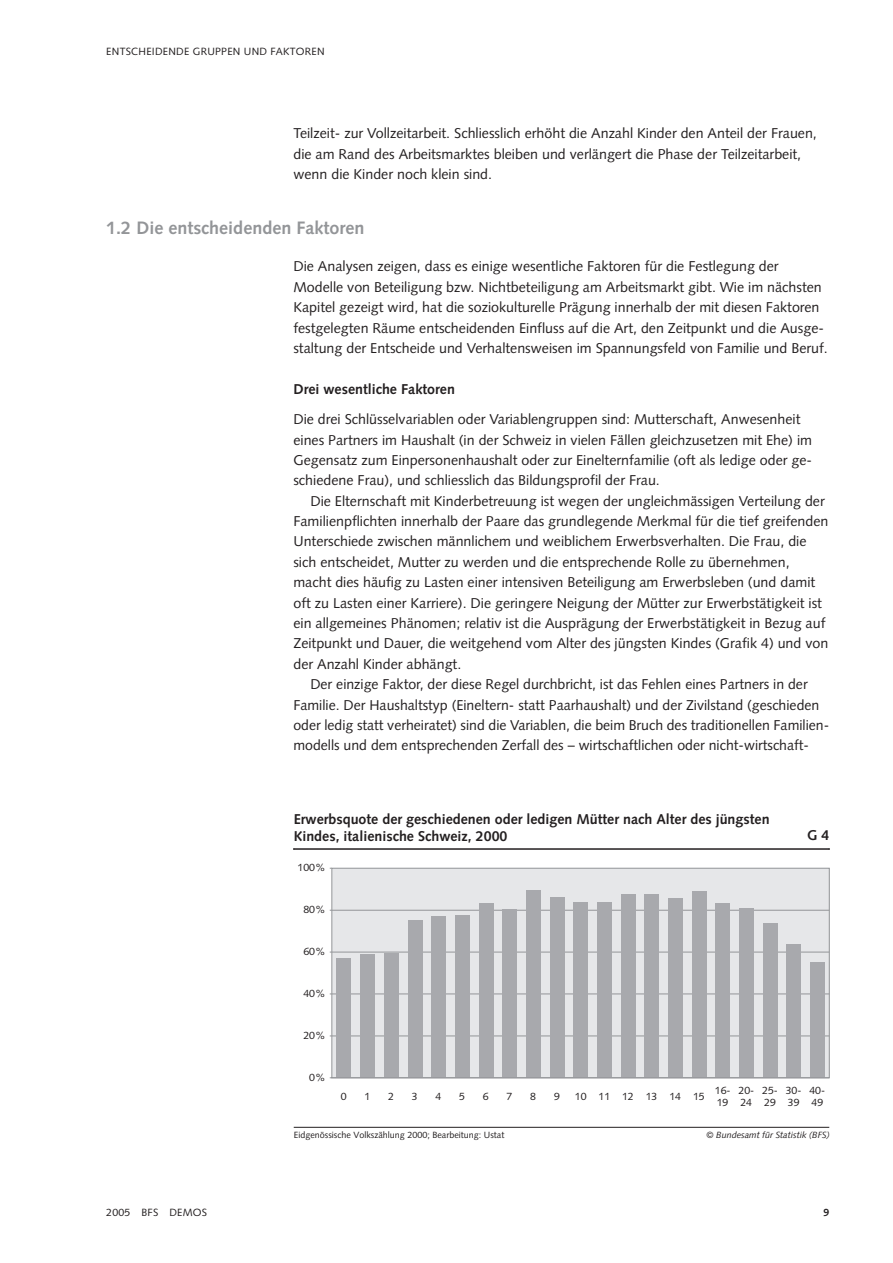
<style>
.page{position:relative;width:893px;height:1263px;background:#fff}
.page>*{position:absolute;margin:0;border:0;box-sizing:border-box;transform-origin:0 0}
.t1{font:700 18px "Syntax";color:#939598}
.t2{font:14.25px/20.4px "Syntax";color:#231f20}
.t3{font:700 14.25px/16.5px "Syntax";color:#231f20}
.t4{font:10.5px/12.3px "Syntax";letter-spacing:.025em;color:#231f20}
.t5{font:10.5px "Syntax";color:#231f20}
.t6{font:700 10.5px "Syntax";color:#231f20}
.t7{font:9px "Syntax";color:#231f20}
.t8{font:italic 9px "Syntax";color:#231f20}
</style>
<div class="page">
<svg style="left:329px;top:867px;width:501px;height:212px;background:#e0e1e3"></svg>
<hr style="left:332px;top:1035px;width:497px;height:1px;background:#939598">
<hr style="left:332px;top:993px;width:497px;height:1px;background:#939598">
<hr style="left:332px;top:952px;width:497px;height:1px;background:#939598">
<hr style="left:332px;top:910px;width:497px;height:1px;background:#939598">
<div style="left:337px;top:958px;width:14px;height:120px;background:#a8a9ad"></div>
<div style="left:360px;top:954px;width:15px;height:124px;background:#a8a9ad"></div>
<div style="left:384px;top:953px;width:14px;height:125px;background:#a8a9ad"></div>
<div style="left:408px;top:920px;width:14px;height:158px;background:#a8a9ad"></div>
<div style="left:432px;top:916px;width:14px;height:162px;background:#a8a9ad"></div>
<div style="left:455px;top:915px;width:15px;height:163px;background:#a8a9ad"></div>
<div style="left:479px;top:904px;width:14px;height:174px;background:#a8a9ad"></div>
<div style="left:503px;top:910px;width:14px;height:168px;background:#a8a9ad"></div>
<div style="left:526px;top:890px;width:14px;height:188px;background:#a8a9ad"></div>
<div style="left:550px;top:897px;width:14px;height:181px;background:#a8a9ad"></div>
<div style="left:574px;top:903px;width:14px;height:175px;background:#a8a9ad"></div>
<div style="left:597px;top:902px;width:15px;height:176px;background:#a8a9ad"></div>
<div style="left:621px;top:894px;width:14px;height:184px;background:#a8a9ad"></div>
<div style="left:645px;top:894px;width:14px;height:184px;background:#a8a9ad"></div>
<div style="left:668px;top:898px;width:15px;height:180px;background:#a8a9ad"></div>
<div style="left:692px;top:892px;width:14px;height:186px;background:#a8a9ad"></div>
<div style="left:716px;top:903px;width:14px;height:175px;background:#a8a9ad"></div>
<div style="left:739px;top:908px;width:15px;height:170px;background:#a8a9ad"></div>
<div style="left:763px;top:923px;width:14px;height:155px;background:#a8a9ad"></div>
<div style="left:787px;top:944px;width:14px;height:134px;background:#a8a9ad"></div>
<div style="left:810px;top:962px;width:15px;height:116px;background:#a8a9ad"></div>
<hr style="left:294px;top:1127px;width:535px;height:1px;background:#231f20">
<hr style="left:294px;top:848px;width:535px;height:2px;background:#231f20">
<hr style="left:332px;top:1077px;width:497px;height:1px;background:#939598">
<p class="t4" style="left:106px;top:46px;width:220px">ENTSCHEIDENDE GRUPPEN UND FAKTOREN</p>
<p class="t2" style="left:293px;top:124px;width:525px">Teilzeit- zur Vollzeitarbeit. Schliesslich erhöht die Anzahl Kinder den Anteil der Frauen, die am Rand des Arbeitsmarktes bleiben und verlängert die Phase der Teilzeitarbeit, wenn die Kinder noch klein sind.</p>
<p class="t1" style="left:106px;top:221px;width:260px">1.2 Die entscheidenden Faktoren</p>
<p class="t2" style="left:293px;top:258px;width:536px">Die Analysen zeigen, dass es einige wesentliche Faktoren für die Festlegung der Modelle von Beteiligung bzw. Nichtbeteiligung am Arbeitsmarkt gibt. Wie im nächsten Kapitel gezeigt wird, hat die soziokulturelle Prägung innerhalb der mit diesen Faktoren festgelegten Räume entscheidenden Einfluss auf die Art, den Zeitpunkt und die Ausge&shy;staltung der Entscheide und Verhaltensweisen im Spannungsfeld von Familie und Beruf.</p>
<p class="t3" style="left:293px;top:382px;width:163px">Drei wesentliche Faktoren</p>
<p class="t2" style="left:293px;top:411px;width:520px">Die drei Schlüsselvariablen oder Variablengruppen sind: Mutterschaft, Anwesenheit eines Partners im Haushalt (in der Schweiz in vielen Fällen gleichzusetzen mit Ehe) im Gegensatz zum Einpersonenhaushalt oder zur Einelternfamilie (oft als ledige oder ge&shy;schiedene Frau), und schliesslich das Bildungsprofil der Frau.</p>
<p class="t2" style="left:293px;top:492px;width:536px;text-indent:17px">Die Elternschaft mit Kinderbetreuung ist wegen der ungleichmässigen Verteilung der Familienpflichten innerhalb der Paare das grundlegende Merkmal für die tief greifenden Unterschiede zwischen männlichem und weiblichem Erwerbsverhalten. Die Frau, die sich entscheidet, Mutter zu werden und die entsprechende Rolle zu übernehmen, macht dies häufig zu Lasten einer intensiven Beteiligung am Erwerbsleben (und damit oft zu Lasten einer Karriere). Die geringere Neigung der Mütter zur Erwerbstätigkeit ist ein allgemeines Phänomen; relativ ist die Ausprägung der Erwerbstätigkeit in Bezug auf Zeitpunkt und Dauer, die weitgehend vom Alter des jüngsten Kindes (Grafik 4) und von der Anzahl Kinder abhängt.</p>
<p class="t2" style="left:293px;top:675px;width:537px;text-indent:17px">Der einzige Faktor, der diese Regel durchbricht, ist das Fehlen eines Partners in der Familie. Der Haushaltstyp (Eineltern- statt Paarhaushalt) und der Zivilstand (geschieden oder ledig statt verheiratet) sind die Variablen, die beim Bruch des traditionellen Familien&shy;modells und dem entsprechenden Zerfall des – wirtschaftlichen oder nicht-wirtschaft-</p>
<p class="t3" style="left:294px;top:812px;width:477px">Erwerbsquote der geschiedenen oder ledigen Mütter nach Alter des jüngsten<br>Kindes, italienische Schweiz, 2000</p>
<p class="t4" style="left:298px;top:862px;width:30px">100%</p>
<p class="t4" style="left:303px;top:904px;width:24px">80%</p>
<p class="t4" style="left:303px;top:946px;width:24px">60%</p>
<p class="t4" style="left:303px;top:988px;width:24px">40%</p>
<p class="t4" style="left:303px;top:1030px;width:24px">20%</p>
<p class="t4" style="left:309px;top:1072px;width:18px">0%</p>
<p class="t3" style="left:807px;top:828px;width:24px">G 4</p>
<p class="t4" style="left:341px;top:1091px;width:7px">0</p>
<p class="t4" style="left:365px;top:1091px;width:7px">1</p>
<p class="t4" style="left:388px;top:1091px;width:7px">2</p>
<p class="t4" style="left:412px;top:1091px;width:7px">3</p>
<p class="t4" style="left:435px;top:1091px;width:7px">4</p>
<p class="t4" style="left:459px;top:1091px;width:7px">5</p>
<p class="t4" style="left:483px;top:1091px;width:7px">6</p>
<p class="t4" style="left:507px;top:1091px;width:7px">7</p>
<p class="t4" style="left:530px;top:1091px;width:7px">8</p>
<p class="t4" style="left:554px;top:1091px;width:7px">9</p>
<p class="t5" style="left:575px;top:1092px;width:131px">10 11 12 13 14 15</p>
<p class="t4" style="left:715px;top:1085px;width:17px">16-<br>19</p>
<p class="t4" style="left:738px;top:1085px;width:17px">20-<br>24</p>
<p class="t4" style="left:762px;top:1085px;width:17px">25-<br>29</p>
<p class="t4" style="left:786px;top:1085px;width:17px">30-<br>39</p>
<p class="t4" style="left:809px;top:1085px;width:17px">40-<br>49</p>
<p class="t7" style="left:294px;top:1131px;width:212px">Eidgenössische Volkszählung 2000; Bearbeitung: Ustat</p>
<p class="t8" style="left:707px;top:1131px;width:125px">© Bundesamt für Statistik (BFS)</p>
<p class="t4" style="left:106px;top:1207px;width:102px">2005 BFS DEMOS</p>
<p class="t6" style="left:823px;top:1208px;width:7px">9</p>
</div>
